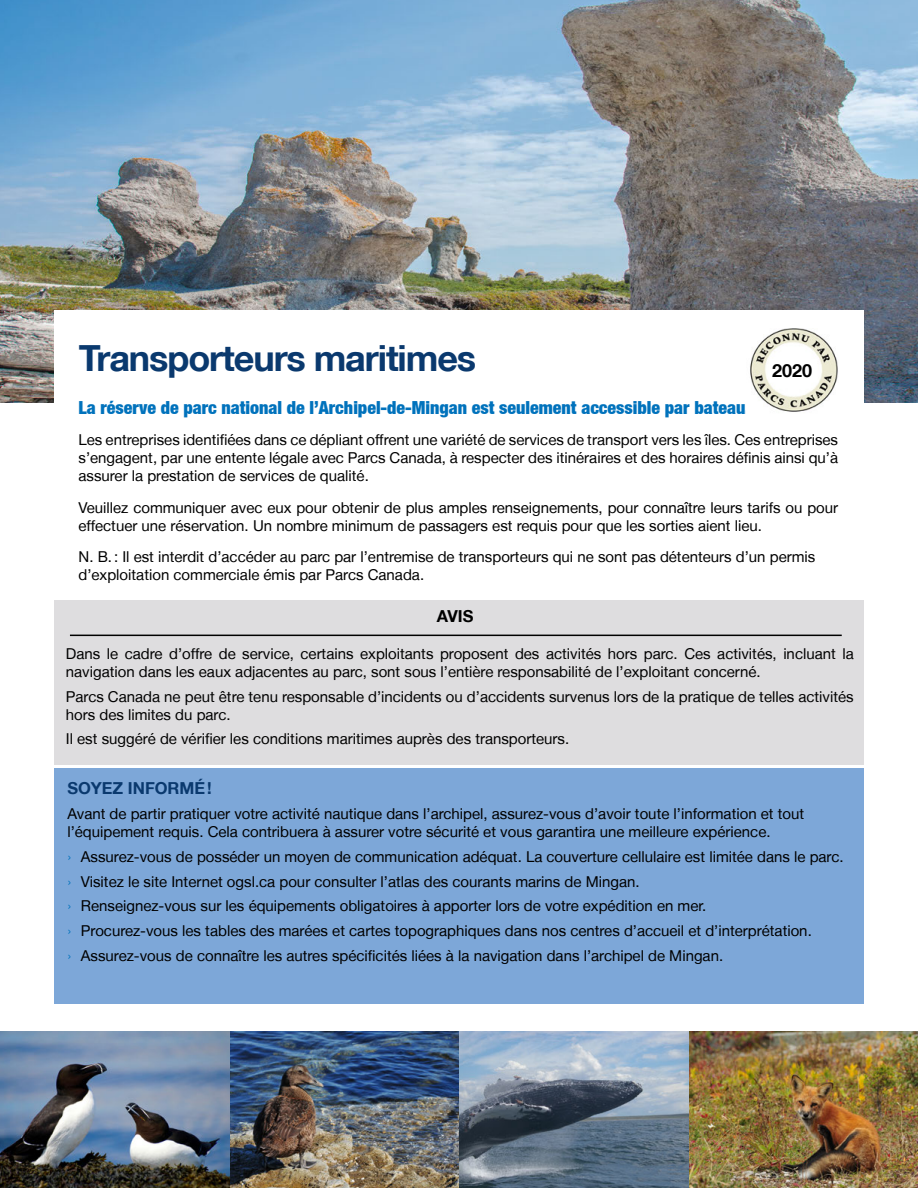
<style>
.page{position:relative;width:918px;height:1188px;background:#fff}
.page>*{position:absolute;margin:0;border:0;box-sizing:border-box;transform-origin:0 0}
.t1{font:700 36px "Helvetica Neue LT";letter-spacing:-.03em;color:#0a396e}
.t2{font:900 condensed 18px "Helvetica Neue";color:#0072bc}
.t3{font:700 18px "Helvetica Neue LT";color:#000}
.t4{font:700 16.5px "Helvetica Neue LT";color:#0a396e}
.t5{font:700 16.5px "Helvetica Neue LT";color:#000}
.t6{font:15px/18px "Helvetica Neue LT";color:#000}
.s1{font-weight:300;color:#0072bc}
</style>
<div class="page">
<img style="left:0;top:0;width:918px;height:402px">
<div style="left:54px;top:310px;width:810px;height:266px;background:#fff"></div>
<div style="left:54px;top:601px;width:810px;height:164px;background:#dedddf"></div>
<hr style="left:70px;top:635px;width:772px;height:1px;background:#000">
<img style="left:750px;top:328px;width:88px;height:84px">
<div style="left:54px;top:768px;width:810px;height:235px;background:#7da7d8"></div>
<img style="left:0;top:1031px;width:918px;height:157px">
<h1 class="t1" style="left:79px;top:336px;width:399px">Transporteurs maritimes</h1>
<p class="t3" style="left:772px;top:360px;width:42px">2020</p>
<p class="t2" style="left:79px;top:396px;width:673px">La réserve de parc national de l’Archipel-de-Mingan est seulement accessible par bateau.</p>
<p class="t6" style="left:79px;top:431px;width:761px;text-align:justify">Les entreprises identifiées dans ce dépliant offrent une variété de services de transport vers les îles. Ces entreprises s’engagent, par une entente légale avec Parcs Canada, à respecter des itinéraires et des horaires définis ainsi qu’à assurer la prestation de services de qualité.</p>
<p class="t6" style="left:79px;top:498px;width:761px">Veuillez communiquer avec eux pour obtenir de plus amples renseignements, pour connaître leurs tarifs ou pour effectuer une réservation. Un nombre minimum de passagers est requis pour que les sorties aient lieu.</p>
<p class="t6" style="left:79px;top:548px;width:738px">N. B.: Il est interdit d’accéder au parc par l’entremise de transporteurs qui ne sont pas détenteurs d’un permis d’exploitation commerciale émis par Parcs Canada.</p>
<p class="t5" style="left:437px;top:606px;width:38px">AVIS</p>
<p class="t6" style="left:66px;top:644px;width:789px">Dans le cadre d’offre de service, certains exploitants proposent des activités hors parc. Ces activités, incluant la navigation dans les eaux adjacentes au parc, sont sous l’entière responsabilité de l’exploitant concerné.</p>
<p class="t6" style="left:66px;top:687px;width:789px">Parcs Canada ne peut être tenu responsable d’incidents ou d’accidents survenus lors de la pratique de telles activités hors des limites du parc.</p>
<p class="t6" style="left:66px;top:730px;width:505px">Il est suggéré de vérifier les conditions maritimes auprès des transporteurs.</p>
<p class="t4" style="left:67px;top:778px;width:146px">SOYEZ INFORMÉ!</p>
<p class="t6" style="left:67px;top:805px;width:738px">Avant de partir pratiquer votre activité nautique dans l’archipel, assurez-vous d’avoir toute l’information et tout l’équipement requis. Cela contribuera à assurer votre sécurité et vous garantira une meilleure expérience.</p>
<p class="t6" style="left:67px;top:844px;width:778px;line-height:24.8px"><span class="s1">›</span> Assurez-vous de posséder un moyen de communication adéquat. La couverture cellulaire est limitée dans le parc. <span class="s1">›</span> Visitez le site Internet ogsl.ca pour consulter l’atlas des courants marins de Mingan.<br><span class="s1">›</span> Renseignez-vous sur les équipements obligatoires à apporter lors de votre expédition en mer.<br><span class="s1">›</span> Procurez-vous les tables des marées et cartes topographiques dans nos centres d’accueil et d’interprétation.<br><span class="s1">›</span> Assurez-vous de connaître les autres spécificités liées à la navigation dans l’archipel de Mingan.</p>
</div>
